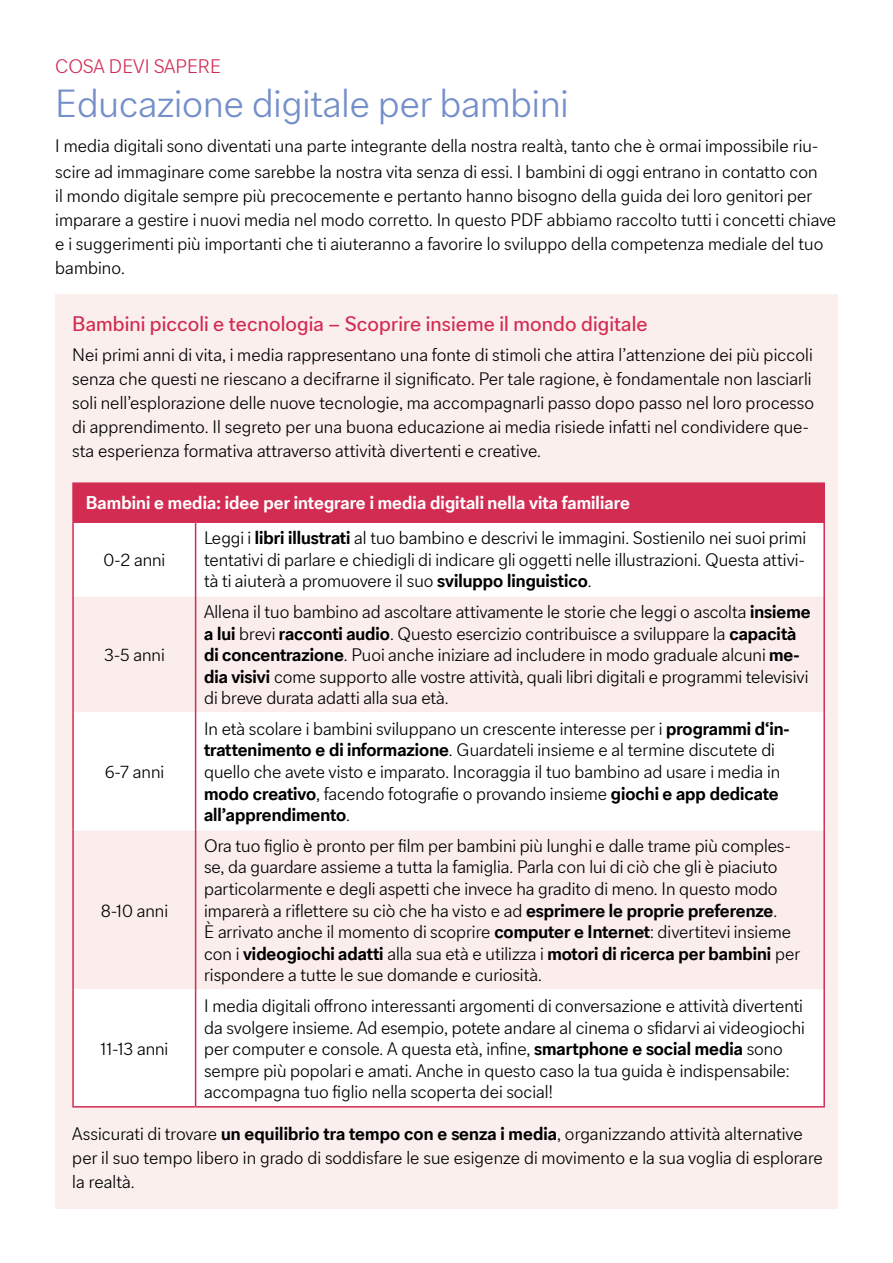
<style>
.page{position:relative;width:893px;height:1263px;background:#fff}
.page>*{position:absolute;margin:0;border:0;box-sizing:border-box;transform-origin:0 0}
.t1{font:300 39px "CA Sans Pro";color:#748fc9}
.t2{font:21px "CA Sans Pro";letter-spacing:.005em;color:#d32c53}
.t3{font:300 19.5px "CA Sans Pro";color:#d32c53}
.t4{font:300 18px/21.6px "CA Sans Pro";color:#000}
.t5{font:700 18px "CA Sans Pro";letter-spacing:.005em;color:#fff}
.s1{font-weight:700}
</style>
<div class="page">
<div style="left:55px;top:294px;width:783px;height:914px;background:#faefed"></div>
<div style="left:73px;top:483px;width:751px;height:39px;background:#d32c53"></div>
<div style="left:74px;top:523px;width:749px;height:583px;background:#fff"></div>
<svg style="left:74px;top:597px;width:749px;height:115px"></svg>
<svg style="left:74px;top:830px;width:749px;height:159px"></svg>
<hr style="left:74px;top:595px;width:121px;height:2px;background:#fff">
<hr style="left:196px;top:595px;width:627px;height:2px;background:#fff">
<hr style="left:74px;top:712px;width:121px;height:2px;background:#fff">
<hr style="left:196px;top:712px;width:627px;height:2px;background:#fff">
<hr style="left:74px;top:829px;width:121px;height:1px;background:#fff">
<hr style="left:196px;top:829px;width:627px;height:1px;background:#fff">
<hr style="left:74px;top:989px;width:121px;height:2px;background:#fff">
<hr style="left:196px;top:989px;width:627px;height:2px;background:#fff">
<hr style="left:195px;top:523px;width:1px;height:73px;background:#d32c53">
<hr style="left:195px;top:596px;width:1px;height:117px;background:#d32c53">
<hr style="left:195px;top:713px;width:1px;height:117px;background:#d32c53">
<hr style="left:195px;top:830px;width:1px;height:160px;background:#d32c53">
<hr style="left:195px;top:990px;width:1px;height:116px;background:#d32c53">
<hr style="left:72px;top:482px;width:124px;height:2px;background:#d32c53">
<hr style="left:72px;top:484px;width:2px;height:37px;background:#d32c53">
<hr style="left:196px;top:482px;width:629px;height:2px;background:#d32c53">
<hr style="left:823px;top:484px;width:2px;height:37px;background:#d32c53">
<hr style="left:72px;top:521px;width:124px;height:2px;background:#d32c53">
<hr style="left:72px;top:523px;width:2px;height:73px;background:#d32c53">
<hr style="left:196px;top:521px;width:629px;height:2px;background:#d32c53">
<hr style="left:823px;top:523px;width:2px;height:73px;background:#d32c53">
<hr style="left:72px;top:596px;width:2px;height:117px;background:#d32c53">
<hr style="left:823px;top:596px;width:2px;height:117px;background:#d32c53">
<hr style="left:72px;top:713px;width:2px;height:117px;background:#d32c53">
<hr style="left:823px;top:713px;width:2px;height:117px;background:#d32c53">
<hr style="left:72px;top:830px;width:2px;height:160px;background:#d32c53">
<hr style="left:823px;top:830px;width:2px;height:160px;background:#d32c53">
<hr style="left:72px;top:990px;width:2px;height:116px;background:#d32c53">
<hr style="left:823px;top:990px;width:2px;height:116px;background:#d32c53">
<hr style="left:72px;top:1106px;width:124px;height:1px;background:#d32c53">
<hr style="left:196px;top:1106px;width:629px;height:1px;background:#d32c53">
<p class="t3" style="left:55px;top:55px;width:167px">COSA DEVI SAPERE</p>
<h1 class="t1" style="left:55px;top:80px;width:515px">Educazione digitale per bambini</h1>
<p class="t4" style="left:55px;top:134px;width:782px;line-height:24.3px">I media digitali sono diventati una parte integrante della nostra realtà, tanto che è ormai impossibile riu&shy;scire ad immaginare come sarebbe la nostra vita senza di essi. I bambini di oggi entrano in contatto con<br>il mondo digitale sempre più precocemente e pertanto hanno bisogno della guida dei loro genitori per imparare a gestire i nuovi media nel modo corretto. In questo PDF abbiamo raccolto tutti i concetti chiave e i suggerimenti più importanti che ti aiuteranno a favorire lo sviluppo della competenza mediale del tuo bambino.</p>
<p class="t2" style="left:72px;top:311px;width:577px">Bambini piccoli e tecnologia – Scoprire insieme il mondo digitale</p>
<p class="t4" style="left:72px;top:342px;width:743px;line-height:24px">Nei primi anni di vita, i media rappresentano una fonte di stimoli che attira l’attenzione dei più piccoli senza che questi ne riescano a decifrarne il significato. Per tale ragione, è fondamentale non lasciarli soli nell’esplorazione delle nuove tecnologie, ma accompagnarli passo dopo passo nel loro processo di apprendimento. Il segreto per una buona educazione ai media risiede infatti nel condividere que&shy;sta esperienza formativa attraverso attività divertenti e creative.</p>
<p class="t5" style="left:86px;top:492px;width:546px">Bambini e media: idee per integrare i media digitali nella vita familiare</p>
<p class="t4" style="left:104px;top:549px;width:63px">0-2 anni</p>
<p class="t4" style="left:104px;top:644px;width:62px">3-5 anni</p>
<p class="t4" style="left:105px;top:761px;width:61px">6-7 anni</p>
<p class="t4" style="left:101px;top:899px;width:69px">8-10 anni</p>
<p class="t4" style="left:101px;top:1038px;width:69px">11-13 anni</p>
<p class="t4" style="left:204px;top:527px;width:604px;text-align:justify">Leggi i <span class="s1">libri illustrati</span> al tuo bambino e descrivi le immagini. Sostienilo nei suoi primi tentativi di parlare e chiedigli di indicare gli oggetti nelle illustrazioni. Questa attivi&shy;tà ti aiuterà a promuovere il suo <span class="s1">sviluppo linguistico</span>.</p>
<p class="t4" style="left:204px;top:601px;width:608px">Allena il tuo bambino ad ascoltare attivamente le storie che leggi o ascolta <span class="s1">insieme a lui</span> brevi <span class="s1">racconti audio</span>. Questo esercizio contribuisce a sviluppare la <span class="s1">capacità di concentrazione</span>. Puoi anche iniziare ad includere in modo graduale alcuni <span class="s1">me&shy;dia visivi</span> come supporto alle vostre attività, quali libri digitali e programmi televisivi di breve durata adatti alla sua età.</p>
<p class="t4" style="left:204px;top:718px;width:587px">In età scolare i bambini sviluppano un crescente interesse per i <span class="s1">programmi d‘in&shy;trattenimento e di informazione</span>. Guardateli insieme e al termine discutete di quello che avete visto e imparato. Incoraggia il tuo bambino ad usare i media in <span class="s1">modo creativo</span>, facendo fotografie o provando insieme <span class="s1">giochi e app dedicate all’apprendimento</span>.</p>
<p class="t4" style="left:204px;top:835px;width:597px">Ora tuo figlio è pronto per film per bambini più lunghi e dalle trame più comples&shy;se, da guardare assieme a tutta la famiglia. Parla con lui di ciò che gli è piaciuto particolarmente e degli aspetti che invece ha gradito di meno. In questo modo imparerà a riflettere su ciò che ha visto e ad <span class="s1">esprimere le proprie preferenze</span>.<br>È arrivato anche il momento di scoprire <span class="s1">computer e Internet</span>: divertitevi insieme con i <span class="s1">videogiochi adatti</span> alla sua età e utilizza i <span class="s1">motori di ricerca per bambini</span> per rispondere a tutte le sue domande e curiosità.</p>
<p class="t4" style="left:204px;top:995px;width:602px">I media digitali offrono interessanti argomenti di conversazione e attività divertenti da svolgere insieme. Ad esempio, potete andare al cinema o sfidarvi ai videogiochi per computer e console. A questa età, infine, <span class="s1">smartphone e social media</span> sono sempre più popolari e amati. Anche in questo caso la tua guida è indispensabile: accompagna tuo figlio nella scoperta dei social!</p>
<p class="t4" style="left:72px;top:1122px;width:752px;line-height:24px">Assicurati di trovare <span class="s1">un equilibrio tra tempo con e senza i media</span>, organizzando attività alternative per il suo tempo libero in grado di soddisfare le sue esigenze di movimento e la sua voglia di esplorare la realtà.</p>
</div>
